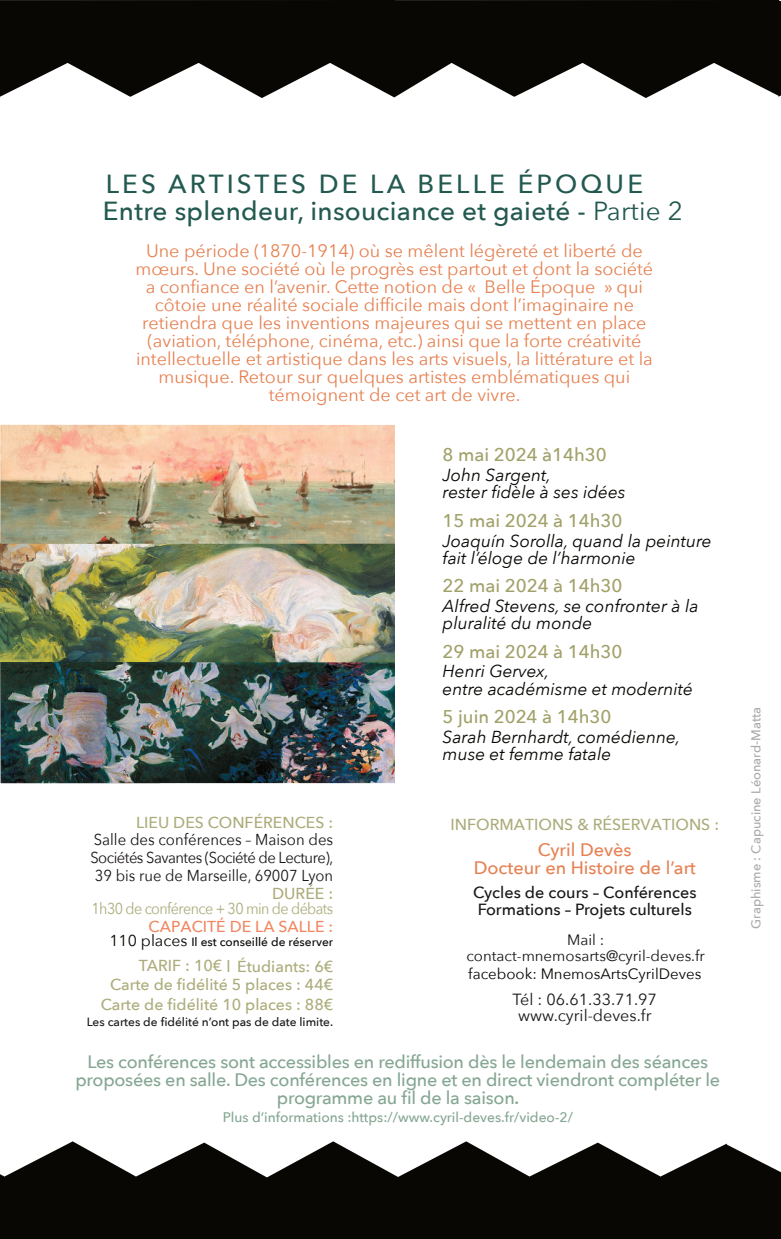
<style>
.page{position:relative;width:781px;height:1239px;background:#fff}
.page>*{position:absolute;margin:0;border:0;box-sizing:border-box;transform-origin:0 0}
.t1{font:500 26.1px/26.1px "Avenir Next";letter-spacing:.01em;color:#225950}
.t2{font:500 18.3px "Avenir Next";color:#a1a16a}
.t3{font:18px/18px "Avenir Next";color:#e68152;text-align:center}
.t4{font:500 18px/18px "Avenir Next";letter-spacing:-.015em;color:#85a693;text-align:center}
.t5{font:500 18px/18.3px "Avenir Next";color:#e68153;text-align:center}
.t6{font:italic 17.4px/17.4px "Avenir Next";color:#080704}
.t7{font:500 16.2px/17.1px "Avenir Next";color:#181517}
.t8{font:16.2px/15.9px "Avenir Next";color:#181517;text-align:center}
.t9{font:500 15.9px/18.3px "Avenir Next";color:#acac7b;text-align:right}
.t10{font:15.9px/17.7px "Avenir Next";letter-spacing:-.02em;color:#181517;text-align:justify;scale:.95 1}
.t11{font:15.9px "Avenir Next";letter-spacing:-.04em;color:#acac7b;scale:.9 1}
.t12{font:500 15.9px "Avenir Next";color:#f18762}
.t13{font:15px/15.3px "Avenir Next";color:#181517;text-align:center}
.t14{font:15px "Avenir Next";color:#080704}
.t15{font:500 13.8px "Avenir Next";color:#85a693}
.t16{font:500 12.9px "Avenir Next";color:#abaaa9}
.t17{font:500 12px "Avenir Next";color:#181517}
.t18{font:500 12px "Avenir Next";color:#080704}
.s1{font-weight:400}
.s2{font-weight:400;font-size:15.9px}
.s3{font-weight:600}
</style>
<div class="page">
<svg style="left:0;top:0;width:780px;height:98px;fill:#080704"></svg>
<svg style="left:0;top:1141px;width:780px;height:98px;fill:#080704"></svg>
<img style="left:0;top:425px;width:395px;height:358px">
<img style="left:0;top:662px;width:160px;height:121px">
<h1 class="t1" style="left:103px;top:172px;width:581px">LES ARTISTES DE LA BELLE ÉPOQUE<br>Entre splendeur, insouciance et gaieté - <span class="s1">Partie 2</span></h1>
<p class="t3" style="left:136px;top:242px;width:519px">Une période (1870-1914) où se mêlent légèreté et liberté de mœurs. Une société où le progrès est partout et dont la société a confiance en l’avenir. Cette notion de « Belle Époque » qui côtoie une réalité sociale difficile mais dont l’imaginaire ne retiendra que les inventions majeures qui se mettent en place (aviation, téléphone, cinéma, etc.) ainsi que la forte créativité intellectuelle et artistique dans les arts visuels, la littérature et la musique. Retour sur quelques artistes emblématiques qui témoignent de cet art de vivre.</p>
<p class="t2" style="left:442px;top:443px;width:166px">8 mai 2024 à14h30</p>
<p class="t6" style="left:442px;top:467px;width:184px">John Sargent,<br>rester fidèle à ses idées</p>
<p class="t9" style="left:136px;top:814px;width:198px">LIEU DES CONFÉRENCES :</p>
<p class="t10" style="left:90px;top:831px;width:257px">Salle des conférences – Maison des Sociétés Savantes (Société de Lecture), 39 bis rue de Marseille, 69007 Lyon</p>
<p class="t9" style="left:272px;top:885px;width:62px">DURÉE :</p>
<p class="t11" style="left:91px;top:898px;width:270px">1h30 de conférence + 30 min de débats</p>
<p class="t12" style="left:148px;top:916px;width:186px">CAPACITÉ DE LA SALLE :</p>
<p class="t18" style="left:109px;top:933px;width:225px"><span class="s2">110 places</span> Il est conseillé de réserver</p>
<p class="t9" style="left:110px;top:958px;width:224px">TARIF : 10€ l Étudiants: 6€<br>Carte de fidélité 5 places : 44€</p>
<p class="t9" style="left:101px;top:996px;width:234px">Carte de fidélité 10 places : 88€</p>
<p class="t17" style="left:87px;top:1014px;width:248px">Les cartes de fidélité n’ont pas de date limite.</p>
<p class="t2" style="left:442px;top:509px;width:181px">15 mai 2024 à 14h30</p>
<p class="t6" style="left:442px;top:533px;width:270px">Joaquín Sorolla, quand la peinture fait l’éloge de l’harmonie</p>
<p class="t2" style="left:442px;top:574px;width:181px">22 mai 2024 à 14h30</p>
<p class="t6" style="left:442px;top:598px;width:257px">Alfred Stevens, se confronter à la pluralité du monde</p>
<p class="t2" style="left:442px;top:639px;width:181px">29 mai 2024 à 14h30</p>
<p class="t6" style="left:442px;top:663px;width:252px">Henri Gervex,<br>entre académisme et modernité</p>
<p class="t2" style="left:442px;top:704px;width:170px">5 juin 2024 à 14h30</p>
<p class="t6" style="left:442px;top:728px;width:239px">Sarah Bernhardt, comédienne, muse et femme fatale</p>
<p class="t9" style="left:450px;top:816px;width:270px">INFORMATIONS &amp; RÉSERVATIONS :</p>
<p class="t5" style="left:473px;top:841px;width:224px">Cyril Devès<br>Docteur en Histoire de l’art</p>
<p class="t7" style="left:473px;top:885px;width:225px">Cycles de cours – Conférences<br>Formations – Projets culturels</p>
<p class="t13" style="left:466px;top:933px;width:240px">Mail : contact-mnemosarts@cyril-deves.fr</p>
<p class="t14" style="left:468px;top:964px;width:234px">facebook: MnemosArtsCyrilDeves</p>
<p class="t8" style="left:512px;top:992px;width:146px">Tél : 06.61.33.71.97 www.cyril-deves.fr</p>
<p class="t4" style="left:75px;top:1054px;width:646px">Les conférences sont accessibles en rediffusion dès le lendemain des séances proposées en salle. Des conférences en ligne et en direct viendront compléter le programme au fil de la saison<span class="s3">.</span></p>
<p class="t15" style="left:222px;top:1108px;width:351px">Plus d’informations :https://www.cyril-deves.fr/video-2/</p>
<p class="t16" style="left:747px;top:929px;width:224px;rotate:-90deg">Graphisme : Capucine Léonard-Matta</p>
</div>
